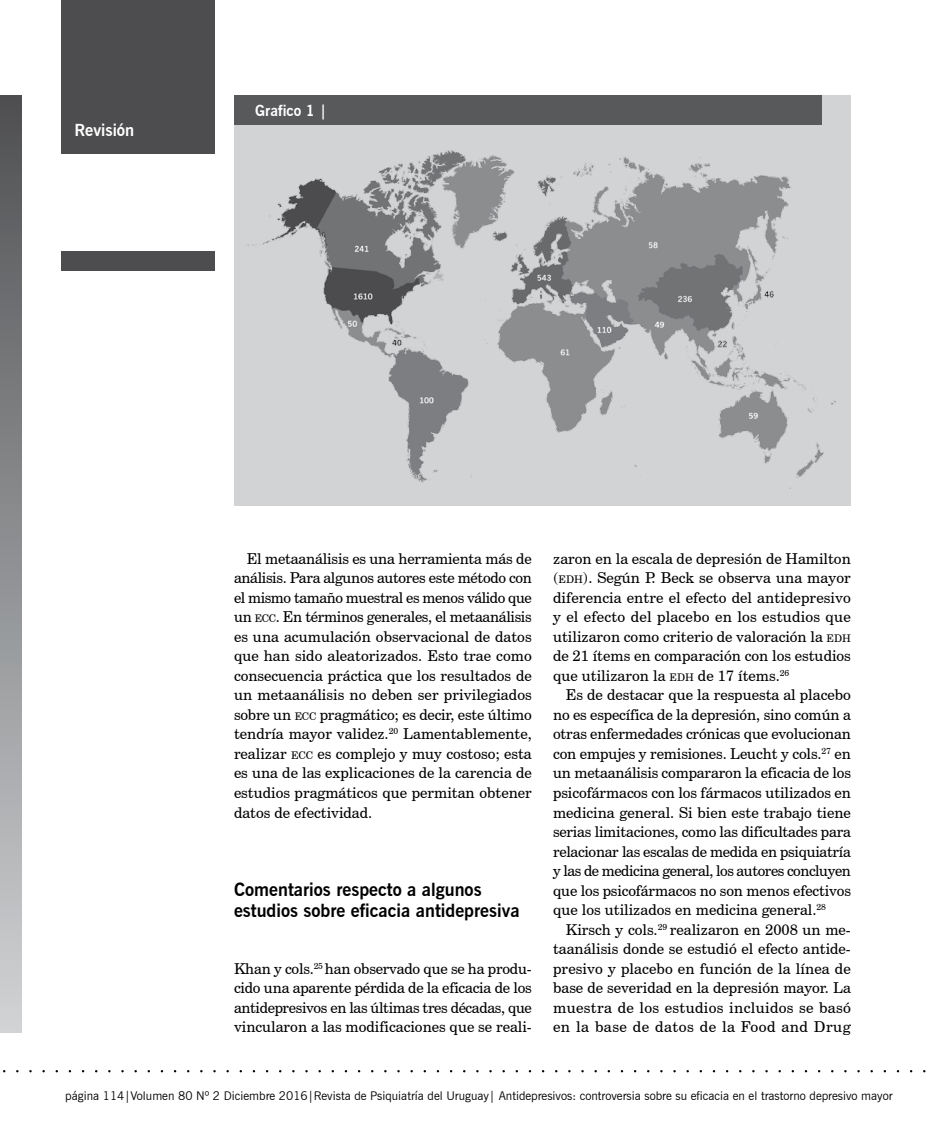
<style>
.page{position:relative;width:936px;height:1132px;background:#fff}
.page>*{position:absolute;margin:0;border:0;box-sizing:border-box;transform-origin:0 0}
.t1{font:700 18px/21.6px "News Gothic BT";color:#000}
.t2{font:700 16.5px "News Gothic BT";color:#fff}
.t3{font:15px/19.5px "Century Schoolbook BT";color:#000;text-align:justify}
.t4{font:700 15px "News Gothic BT";color:#fff}
.t5{font:12px "News Gothic BT";color:#000}
.s1{font-size:10.5px}
</style>
<div class="page">
<div style="left:62px;top:0;width:153px;height:154px;background:#4d4d4f"></div>
<div style="left:62px;top:251px;width:153px;height:20px;background:#4d4d4f"></div>
<div style="left:0;top:95px;width:21px;height:936px;background:linear-gradient(to bottom,#4f5053,#cfd2d4)"></div>
<div style="left:234px;top:95px;width:616px;height:411px;background:#d1d3d4"></div>
<div style="left:234px;top:95px;width:587px;height:30px;background:#58595b"></div>
<img style="left:246px;top:114px;width:589px;height:375px">
<p class="t2" style="left:74px;top:120px;width:61px">Revisión</p>
<p class="t4" style="left:255px;top:101px;width:73px">Grafico 1 |</p>
<p class="t3" style="left:234px;top:548px;width:299px;text-indent:13px">El metaanálisis es una herramienta más de análisis. Para algunos autores este método con el mismo tamaño muestral es menos válido que un <span class="s1">ECC</span>. En términos generales, el metaanálisis es una acumulación observacional de datos que han sido aleatorizados. Esto trae como consecuencia práctica que los resultados de un metaanálisis no deben ser privilegiados sobre un <span class="s1">ECC</span> pragmático; es decir, este último tendría mayor validez.<sup>20</sup> Lamentablemente, realizar <span class="s1">ECC</span> es complejo y muy costoso; esta es una de las explicaciones de la carencia de estudios pragmáticos que permitan obtener datos de efectividad.</p>
<p class="t1" style="left:234px;top:877px;width:287px">Comentarios respecto a algunos estudios sobre eficacia antidepresiva</p>
<p class="t3" style="left:234px;top:958px;width:299px">Khan y cols.<sup>25</sup> han observado que se ha produ&shy;cido una aparente pérdida de la eficacia de los antidepresivos en las últimas tres décadas, que vincularon a las modificaciones que se reali-</p>
<p class="t3" style="left:553px;top:548px;width:299px">zaron en la escala de depresión de Hamilton (<span class="s1">EDH</span>). Según P. Beck se observa una mayor diferencia entre el efecto del antidepresivo y el efecto del placebo en los estudios que utilizaron como criterio de valoración la <span class="s1">EDH </span>de 21 ítems en comparación con los estudios que utilizaron la <span class="s1">EDH</span> de 17 ítems.<sup>26</sup></p>
<p class="t3" style="left:553px;top:685px;width:299px;text-indent:13px">Es de destacar que la respuesta al placebo no es específica de la depresión, sino común a otras enfermedades crónicas que evolucionan con empujes y remisiones. Leucht y cols.<sup>27</sup> en un metaanálisis compararon la eficacia de los psicofármacos con los fármacos utilizados en medicina general. Si bien este trabajo tiene serias limitaciones, como las dificultades para relacionar las escalas de medida en psiquiatría y las de medicina general, los autores concluyen que los psicofármacos no son menos efectivos que los utilizados en medicina general.<sup>28</sup></p>
<p class="t3" style="left:553px;top:919px;width:299px;text-indent:13px">Kirsch y cols.<sup>29</sup> realizaron en 2008 un me&shy;taanálisis donde se estudió el efecto antide&shy;presivo y placebo en función de la línea de base de severidad en la depresión mayor. La muestra de los estudios incluidos se basó en la base de datos de la Food and Drug</p>
<p class="t5" style="left:65px;top:1087px;width:828px">página 114|Volumen 80 Nº 2 Diciembre 2016|Revista de Psiquiatría del Uruguay| Antidepresivos: controversia sobre su eficacia en el trastorno depresivo mayor</p>
</div>
